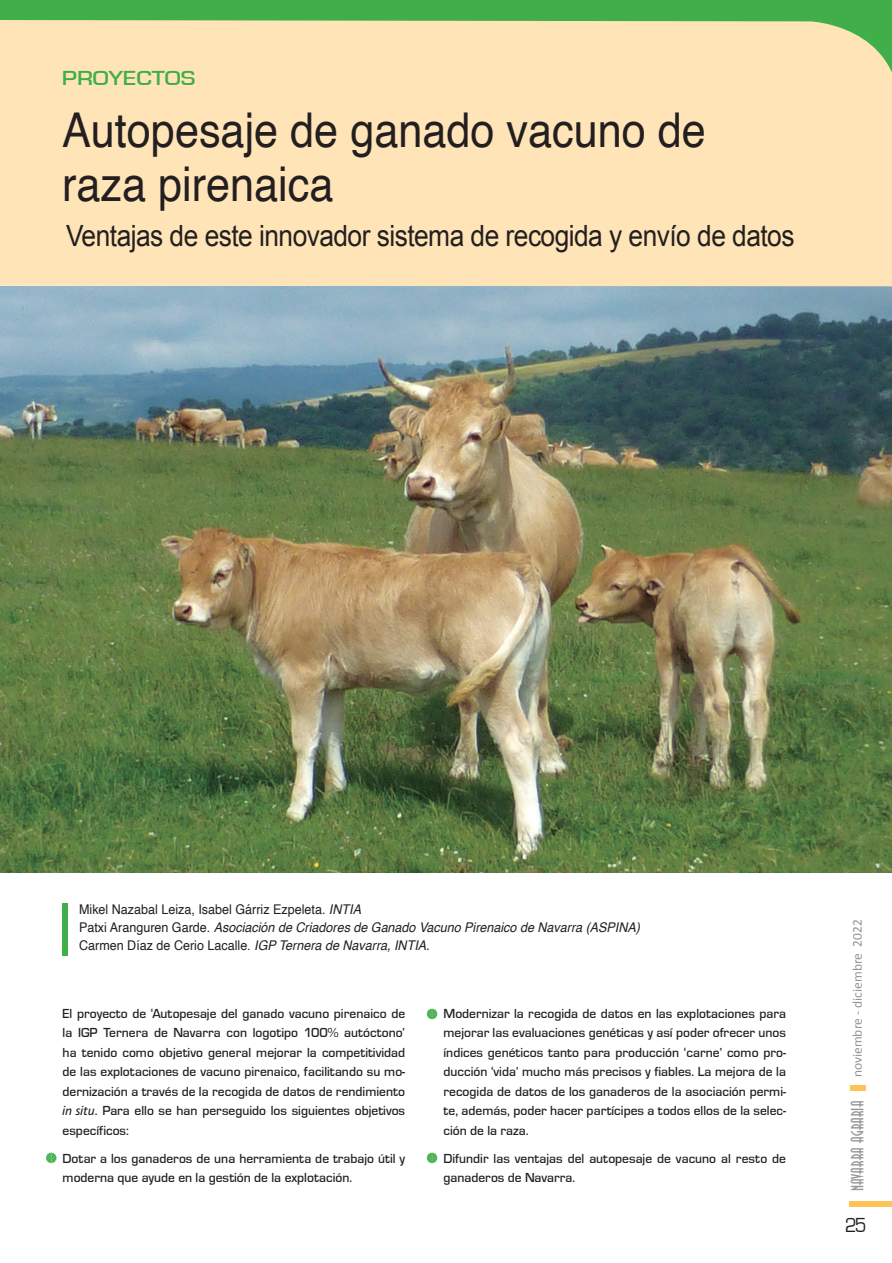
<style>
.page{position:relative;width:892px;height:1263px;background:#fff}
.page>*{position:absolute;margin:0;border:0;box-sizing:border-box;transform-origin:0 0}
.t1{font:48px/54px "Helvetica";color:#231f20;scale:.9 1}
.t2{font:29.25px "Arial";letter-spacing:-.02em;color:#231f20;scale:.9 1}
.t3{font:500 21px "Eurostile T";letter-spacing:.005em;color:#40ae49;scale:1.2 1}
.t4{font:21px "Eurostile";color:#231f20;scale:.9 1}
.t5{font:16.5px "Anastasia";color:#939598}
.t6{font:500 13.5px/19.5px "Eurostile T";color:#231f20;text-align:justify}
.t7{font:13.5px "Calibri";color:#939598}
.t8{font:italic 13.35px/18px "Helvetica";color:#231f20;scale:.94 1}
.s1{font-style:normal}
.s2{font-family:"Bliss 2";font-weight:400;font-style:italic}
</style>
<div class="page">
<img style="left:0;top:286px;width:892px;height:587px">
<div style="left:62px;top:903px;width:5px;height:53px;background:#40ae49"></div>
<div style="left:849px;top:1201px;width:43px;height:6px;background:#fec356"></div>
<div style="left:850px;top:1085px;width:16px;height:6px;background:#fec356"></div>
<div style="left:0;top:113px;width:892px;height:173px;background:#fee4b7"></div>
<svg style="left:0;top:0;width:892px;height:113px;background:#d8d9a1"></svg>
<svg style="left:46px;top:1152px;width:11px;height:11px"></svg>
<svg style="left:426px;top:1008px;width:11px;height:11px"></svg>
<svg style="left:426px;top:1152px;width:11px;height:11px"></svg>
<h3 class="t3" style="left:62px;top:67px;width:113px">PROYECTOS</h3>
<h1 class="t1" style="left:62px;top:104px;width:717px">Autopesaje de ganado vacuno de raza pirenaica</h1>
<h2 class="t2" style="left:66px;top:216px;width:811px">Ventajas de este innovador sistema de recogida y envío de datos</h2>
<p class="t8" style="left:79px;top:900px;width:598px"><span class="s1">Mikel Nazabal Leiza, Isabel Gárriz Ezpeleta.</span> INTIA<br><span class="s1">Patxi Aranguren Garde.</span> Asociación de Criadores de Ganado Vacuno Pirenaico de Navarra (ASPINA)<br><span class="s1">Carmen Díaz de Cerio Lacalle.</span> IGP Ternera de Navarra, INTIA.</p>
<p class="t6" style="left:63px;top:1004px;width:344px">El proyecto de ‘Autopesaje del ganado vacuno pirenaico de la IGP Ternera de Navarra con logotipo 100% autóctono’ ha tenido como objetivo general mejorar la competitividad de las explotaciones de vacuno pirenaico, facilitando su mo&shy;dernización a través de la recogida de datos de rendimiento <span class="s2">in situ</span>. Para ello se han perseguido los siguientes objetivos específicos:</p>
<p class="t6" style="left:63px;top:1149px;width:344px">Dotar a los ganaderos de una herramienta de trabajo útil y moderna que ayude en la gestión de la explotación.</p>
<p class="t6" style="left:443px;top:1004px;width:344px">Modernizar la recogida de datos en las explotaciones para mejorar las evaluaciones genéticas y así poder ofrecer unos índices genéticos tanto para producción ‘carne’ como pro&shy;ducción ‘vida’ mucho más precisos y fiables. La mejora de la recogida de datos de los ganaderos de la asociación permi&shy;te, además, poder hacer partícipes a todos ellos de la selec&shy;ción de la raza.</p>
<p class="t6" style="left:443px;top:1149px;width:344px">Difundir las ventajas del autopesaje de vacuno al resto de ganaderos de Navarra.</p>
<p class="t7" style="left:849px;top:1077px;width:159px;rotate:-90deg">noviembre - diciembre 2022</p>
<p class="t5" style="left:848px;top:1191px;width:93px;rotate:-90deg">NAVARRA AGRARIA</p>
<h3 class="t4" style="left:845px;top:1213px;width:25px">25</h3>
</div>
